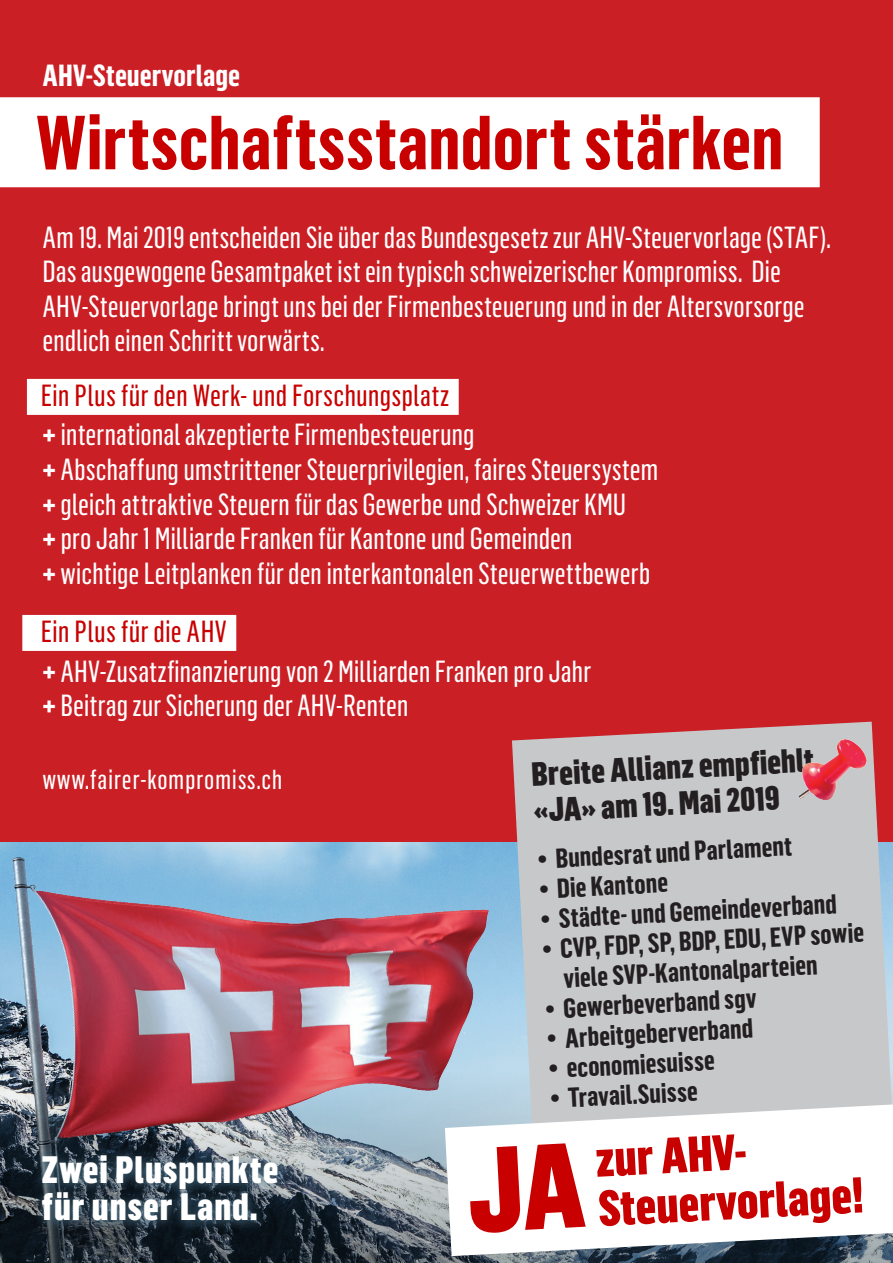
<style>
.page{position:relative;width:893px;height:1263px;background:#cb1f26}
.page>*{position:absolute;margin:0;border:0;box-sizing:border-box;transform-origin:0 0}
.t1{font:700 75px "Flama Condensed";letter-spacing:.005em;color:#c80000}
.t2{font:900 37.5px/37.5px "Flama Condensed";letter-spacing:.025em;color:#fff}
.t3{font:900 33px/36px "Flama Condensed";color:#231f20}
.t4{font:30px/34.5px "Flama Condensed Basic";letter-spacing:-.005em;color:#fff}
.t5{font:30px "Flama Condensed Basic";letter-spacing:.005em;color:#c80000}
.t6{font:700 30px "Flama Condensed";color:#fff}
.t7{font:700 27px/30px "Flama Condensed";color:#231f20}
.t8{font:27px "Flama Condensed Basic";letter-spacing:.025em;color:#fff}
.s1{font-family:"Flama Condensed";font-weight:900}
</style>
<div class="page">
<img style="left:0;top:842px;width:512px;height:228px">
<svg style="left:0;top:1070px;width:893px;height:193px;background:#746470"></svg>
<div style="left:31px;top:1143px;width:258px;height:89px;background:#4f778d;opacity:.5"></div>
<div style="left:512px;top:722px;width:380px;height:382px;background:#c7c8ca"></div>
<img style="left:795px;top:737px;width:74px;height:72px">
<svg style="left:445px;top:1104px;width:448px;height:152px;background:#d4d8dc"></svg>
<svg style="left:470px;top:1143px;width:116px;height:90px;background:#e17676"></svg>
<svg style="left:596px;top:1134px;width:266px;height:92px;background:#edacac"></svg>
<div style="left:0;top:97px;width:820px;height:90px;background:#fff"></div>
<div style="left:27px;top:379px;width:432px;height:36px;background:#fff"></div>
<div style="left:22px;top:615px;width:214px;height:36px;background:#fff"></div>
<p class="t6" style="left:43px;top:56px;width:199px">AHV-Steuervorlage</p>
<h1 class="t1" style="left:36px;top:95px;width:749px">Wirtschaftsstandort stärken</h1>
<p class="t4" style="left:43px;top:219px;width:790px">Am 19. Mai 2019 entscheiden Sie über das Bundesgesetz zur AHV-Steuervorlage (STAF).<br>Das ausgewogene Gesamtpaket ist ein typisch schweizerischer Kompromiss. Die AHV-Steuervorlage bringt uns bei der Firmenbesteuerung und in der Altersvorsorge endlich einen Schritt vorwärts.</p>
<p class="t5" style="left:41px;top:376px;width:410px">Ein Plus für den Werk- und Forschungsplatz</p>
<p class="t4" style="left:43px;top:417px;width:617px"><span class="s1">+</span> international akzeptierte Firmenbesteuerung<br><span class="s1">+</span> Abschaffung umstrittener Steuerprivilegien, faires Steuersystem <span class="s1">+</span> gleich attraktive Steuern für das Gewerbe und Schweizer KMU<br><span class="s1">+</span> pro Jahr 1 Milliarde Franken für Kantone und Gemeinden<br><span class="s1">+</span> wichtige Leitplanken für den interkantonalen Steuerwettbewerb</p>
<p class="t5" style="left:41px;top:612px;width:188px">Ein Plus für die AHV</p>
<p class="t4" style="left:43px;top:653px;width:550px"><span class="s1">+</span> AHV-Zusatzfinanzierung von 2 Milliarden Franken pro Jahr <span class="s1">+</span> Beitrag zur Sicherung der AHV-Renten</p>
<p class="t8" style="left:43px;top:762px;width:241px">www.fairer-kompromiss.ch</p>
<p class="t2" style="left:41px;top:1150px;width:239px">Zwei Pluspunkte für unser Land.</p>
<p class="t3" style="left:531px;top:755px;width:284px;rotate:-3deg">Breite Allianz empfi ehlt «JA» am 19. Mai 2019</p>
<p class="t7" style="left:536px;top:843px;width:257px;rotate:-3deg">• Bundesrat und Parlament</p>
<p class="t7" style="left:538px;top:873px;width:131px;rotate:-3deg">• Die Kantone</p>
<p class="t7" style="left:540px;top:903px;width:298px;rotate:-3deg">• Städte- und Gemeindeverband</p>
<p class="t7" style="left:561px;top:932px;width:304px;text-indent:-20px;rotate:-3deg">• CVP, FDP, SP, BDP, EDU, EVP sowie viele SVP-Kantonalparteien</p>
<p class="t7" style="left:544px;top:993px;width:213px;rotate:-3deg">• Gewerbeverband sgv</p>
<p class="t7" style="left:546px;top:1023px;width:208px;rotate:-3deg">• Arbeitgeberverband</p>
<p class="t7" style="left:547px;top:1053px;width:168px;rotate:-3deg">• economiesuisse</p>
<p class="t7" style="left:549px;top:1083px;width:150px;rotate:-3deg">• Travail.Suisse</p>
</div>
